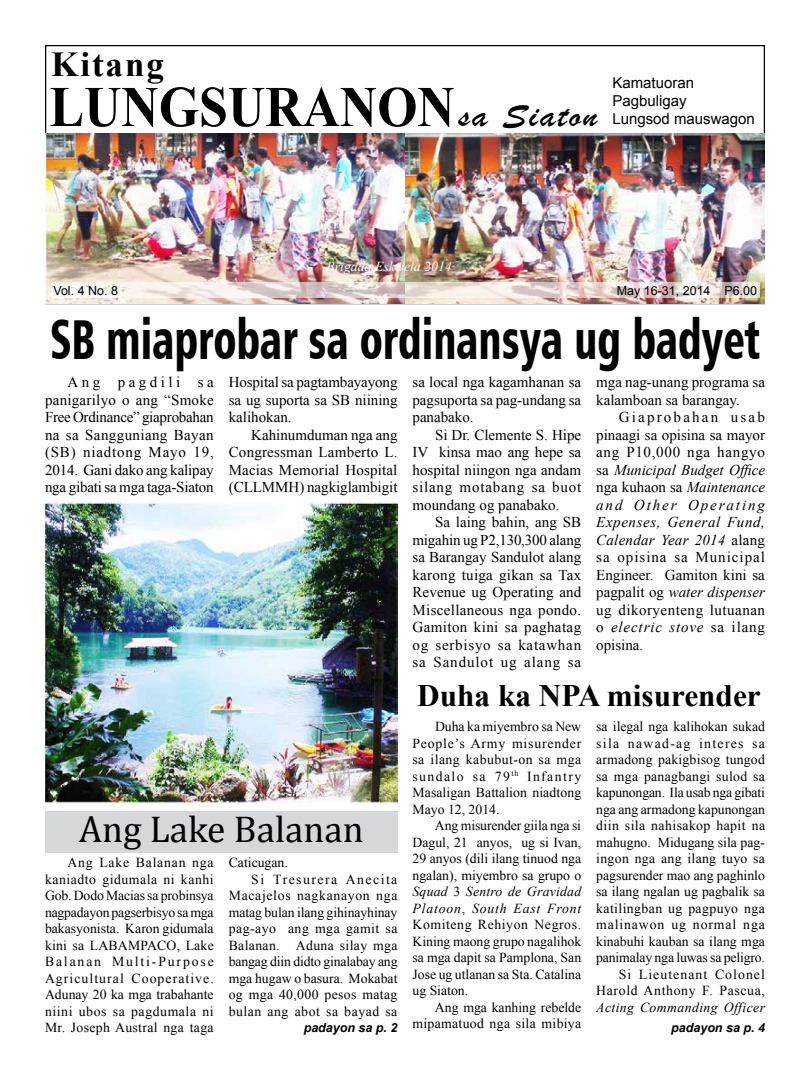
<style>
.page{position:relative;width:810px;height:1080px;background:#fff}
.page>*{position:absolute;margin:0;border:0;box-sizing:border-box;transform-origin:0 0}
.t1{font:700 57.5px "Times New Roman";color:#000;scale:.9 1}
.t2{font:56.25px "Humanist 777 BT Black Condensed B";color:#000;scale:.75 1}
.t3{font:37.5px "Cambria";color:#000}
.t4{font:35px "Brush Script";letter-spacing:.05em;color:#000;scale:1.1 1}
.t5{font:700 35px "Times New Roman";color:#000}
.t6{font:700 31.25px "Times New Roman";color:#000}
.t7{font:15px/17.5px "Times New Roman";color:#000;text-align:justify}
.t8{font:15px/18px "Arial";color:#000}
.t9{font:13.75px/16.5px "Times New Roman";letter-spacing:.005em;color:#000;text-align:justify}
.t10{font:13.75px "Times New Roman";letter-spacing:.025em;color:#000}
.t11{font:italic 13.75px "Times New Roman";letter-spacing:.03em;color:#000}
.t12{font:13.75px "Times New Roman";letter-spacing:.05em;color:#000}
.t13{font:13.75px "Times New Roman";letter-spacing:.04em;color:#000}
.t14{font:13.75px "Times New Roman";letter-spacing:.035em;color:#000}
.t15{font:italic 13.75px "Times New Roman";color:#fff}
.t16{font:13.75px "Times New Roman";letter-spacing:.105em;color:#000}
.t17{font:12.5px "Arial";color:#000}
.t18{font:italic 700 12.5px "Arial";color:#000}
.s1{font-style:italic}
</style>
<div class="page">
<img style="left:45px;top:133px;width:720px;height:171px">
<img style="left:45px;top:502px;width:352px;height:300px">
<svg style="left:51px;top:283px;width:709px;height:15px"></svg>
<div style="left:45px;top:812px;width:352px;height:41px;background:#d5d7d8"></div>
<h3 class="t5" style="left:51px;top:41px;width:114px">Kitang</h3>
<h1 class="t1" style="left:49px;top:67px;width:452px">Lungsuranon</h1>
<h3 class="t4" style="left:458px;top:94px;width:128px">sa Siaton</h3>
<p class="t8" style="left:612px;top:74px;width:144px">Kamatuoran<br>Pagbuligay<br>Lungsod mauswagon</p>
<p class="t15" style="left:327px;top:256px;width:127px">Brigada Eskwela 2014</p>
<p class="t17" style="left:53px;top:282px;width:66px">Vol. 4 No. 8</p>
<p class="t17" style="left:617px;top:282px;width:142px">May 16-31, 2014 P6.00</p>
<h2 class="t2" style="left:50px;top:304px;width:948px">SB miaprobar sa ordinansya ug badyet</h2>
<p class="t7" style="left:45px;top:373px;width:170px;text-indent:22px">Ang pagdili sa panigarilyo o ang “Smoke Free Ordinance” giaprobahan na sa Sangguniang Bayan (SB) niadtong Mayo 19, 2014. Gani dako ang kalipay nga gibati sa mga taga-Siaton</p>
<p class="t7" style="left:229px;top:373px;width:170px">Hospital sa pagtambayayong sa ug suporta sa SB niining kalihokan.</p>
<p class="t7" style="left:229px;top:426px;width:170px;text-indent:22px">Kahinumduman nga ang Congressman Lamberto L.<br>Macias Memorial Hospital (CLLMMH) nagkiglambigit</p>
<h3 class="t3" style="left:79px;top:807px;width:286px">Ang Lake Balanan</h3>
<p class="t9" style="left:45px;top:854px;width:170px;text-indent:22px">Ang Lake Balanan nga kaniadto gidumala ni kanhi Gob. Dodo Macias sa probinsya nagpadayon pagserbisyo sa mga bakasyonista. Karon gidumala kini sa LABAMPACO, Lake Balanan Multi-Purpose Agricultural Cooperative.<br>Adunay 20 ka mga trabahante niini ubos sa pagdumala ni Mr. Joseph Austral nga taga</p>
<p class="t9" style="left:229px;top:854px;width:61px">Caticugan.</p>
<p class="t16" style="left:251px;top:870px;width:148px">Si Tresurera Anecita</p>
<p class="t12" style="left:229px;top:886px;width:170px">Macajelos nagkanayon nga</p>
<p class="t9" style="left:229px;top:903px;width:170px">matag bulan ilang gihinayhinay</p>
<p class="t14" style="left:229px;top:919px;width:170px">pag-ayo ang mga gamit sa</p>
<p class="t10" style="left:229px;top:936px;width:170px">Balanan. Aduna silay mga</p>
<p class="t9" style="left:229px;top:953px;width:170px">bangag diin didto ginalabay ang</p>
<p class="t9" style="left:229px;top:969px;width:170px">mga hugaw o basura. Mokabat</p>
<p class="t10" style="left:229px;top:985px;width:170px">og mga 40,000 pesos matag</p>
<p class="t13" style="left:229px;top:1002px;width:170px">bulan ang abot sa bayad sa</p>
<p class="t18" style="left:304px;top:1019px;width:95px">padayon sa p. 2</p>
<p class="t7" style="left:412px;top:373px;width:170px">sa local nga kagamhanan sa pagsuporta sa pag-undang sa panabako.</p>
<p class="t7" style="left:412px;top:426px;width:170px;text-indent:22px">Si Dr. Clemente S. Hipe IV kinsa mao ang hepe sa hospital niingon nga andam silang motabang sa buot moundang og panabako.</p>
<p class="t7" style="left:412px;top:513px;width:170px;text-indent:22px">Sa laing bahin, ang SB migahin ug P2,130,300 alang sa Barangay Sandulot alang karong tuiga gikan sa Tax Revenue ug Operating and Miscellaneous nga pondo.<br>Gamiton kini sa paghatag og serbisyo sa katawhan sa Sandulot ug alang sa</p>
<p class="t7" style="left:596px;top:373px;width:170px">mga nag-unang programa sa kalamboan sa barangay.</p>
<p class="t7" style="left:596px;top:408px;width:170px;text-indent:22px">Giaprobahan usab pinaagi sa opisina sa mayor ang P10,000 nga hangyo sa <span class="s1">Municipal Budget Office </span>nga kuhaon sa <span class="s1">Maintenance and Other Operating Expenses, General Fund, Calendar Year 2014</span> alang sa opisina sa Municipal Engineer. Gamiton kini sa pagpalit og <span class="s1">water dispenser </span>ug dikoryenteng lutuanan o <span class="s1">electric stove</span> sa ilang opisina.</p>
<h3 class="t6" style="left:417px;top:674px;width:345px">Duha ka NPA misurender</h3>
<p class="t9" style="left:412px;top:718px;width:170px;text-indent:23px">Duha ka miyembro sa New People’s Army misurender sa ilang kabubut-on sa mga sundalo sa 79<sup>th</sup> Infantry Masaligan Battalion niadtong Mayo 12, 2014.</p>
<p class="t9" style="left:412px;top:817px;width:170px;text-indent:22px">Ang misurender giila nga si Dagul, 21 anyos, ug si Ivan, 29 anyos (dili ilang tinuod nga ngalan), miyembro sa grupo o <span class="s1">Squad</span> 3 <span class="s1">Sentro de Gravidad Platoon</span>, <span class="s1">South East Front </span>Komiteng Rehiyon Negros.<br>Kining maong grupo nagalihok sa mga dapit sa Pamplona, San Jose ug utlanan sa Sta. Catalina ug Siaton.</p>
<p class="t9" style="left:412px;top:999px;width:170px;text-align:right">Ang mga kanhing rebelde mipamatuod nga sila mibiya</p>
<p class="t9" style="left:596px;top:718px;width:170px;text-align:right">sa ilegal nga kalihokan sukad sila nawad-ag interes sa armadong pakigbisog tungod sa mga panagbangi sulod sa kapunongan. Ila usab nga gibati nga ang armadong kapunongan diin sila nahisakop hapit na mahugno. Midugang sila pag&shy;ingon nga ang ilang tuyo sa pagsurender mao ang paghinlo sa ilang ngalan ug pagbalik sa katilingban ug pagpuyo nga malinawon ug normal nga kinabuhi kauban sa ilang mga panimalay nga luwas sa peligro.<br>Si Lieutenant Colonel<br>Harold Anthony F. Pascua,</p>
<p class="t11" style="left:596px;top:998px;width:170px">Acting Commanding Officer</p>
<p class="t18" style="left:671px;top:1019px;width:95px">padayon sa p. 4</p>
</div>
